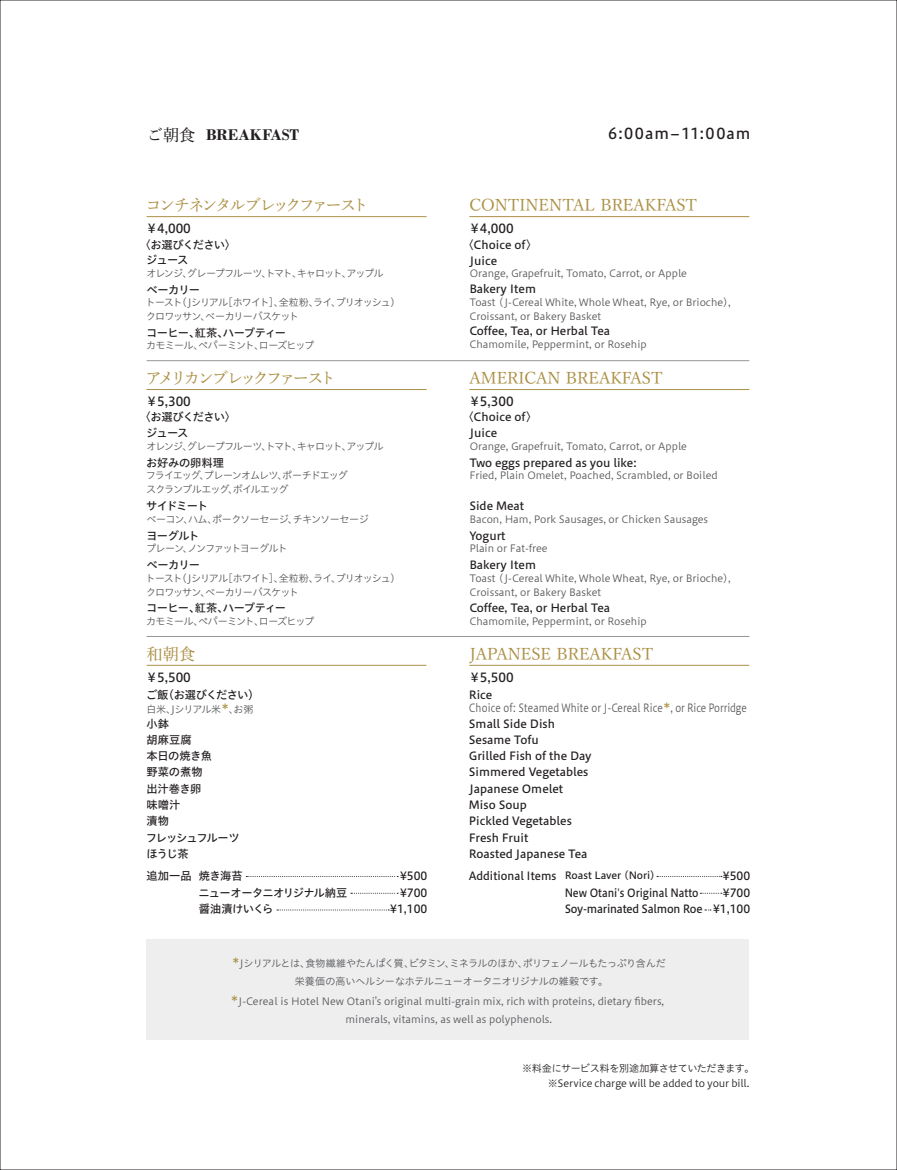
<style>
.page{position:relative;width:897px;height:1170px;background:#fff}
.page>*{position:absolute;margin:0;border:0;box-sizing:border-box;transform-origin:0 0}
.t1{font:500 16.25px "Yu Min Pr 6 N";color:#ac9045}
.t2{font:500 16.25px "Yu Min Pr 6 N";letter-spacing:-.155em;color:#ac9045}
.t3{font:500 16.25px "Yu Min Pr 6 N";letter-spacing:-.185em;color:#ac9045}
.t4{font:700 16.25px "Bodoni";color:#231f20}
.t5{font:15px "Hiragino UD Sans Std W5";letter-spacing:.08em;color:#231f20}
.t6{font:12.5px "Hiragino UD Sans Std W5";color:#231f20}
.t7{font:11.25px/16.2px "Hiragino UD Sans Std W5";color:#231f20}
.t8{font:11.25px "Hiragino UD Sans Std W3";letter-spacing:.01em;color:#57585a;scale:.83 1}
.t9{font:11.25px/16.2px "Hiragino UD Sans Std W5";letter-spacing:-.035em;color:#231f20}
.t10{font:11.25px/16.6px "Hiragino UD Sans Std W5";letter-spacing:-.02em;color:#231f20;text-align:right}
.t11{font:11.25px "Hiragino UD Sans Std W5";letter-spacing:-.05em;color:#231f20}
.t12{font:11.25px "Hiragino UD Sans Std W5";color:#231f20;scale:.9 1}
.t13{font:11.25px "Hiragino UD Sans Std W5";letter-spacing:-.07em;color:#231f20}
.t14{font:11.25px "Hiragino UD Sans Std W5";letter-spacing:-.055em;color:#231f20}
.t15{font:11.25px "Hiragino UD Sans Std W5";letter-spacing:-.06em;color:#231f20}
.t16{font:11.25px "Hiragino UD Sans Std W5";letter-spacing:-.04em;color:#231f20}
.t17{font:10px/13.8px "Hiragino UD Sans Std W3";color:#57585a}
.t18{font:10px/13.8px "Hiragino UD Sans Std W3";letter-spacing:-.095em;color:#57585a}
.t19{font:10px/17.5px "Hiragino UD Sans Std W3";letter-spacing:-.025em;color:#57585a;text-align:center}
.t20{font:10px/15px "Hiragino UD Sans Std W3";letter-spacing:-.015em;color:#231f20}
.t21{font:10px/13.8px "Hiragino UD Sans Std W3";letter-spacing:-.09em;color:#57585a}
.t22{font:10px "Hiragino UD Sans Std W3";letter-spacing:-.065em;color:#57585a}
.t23{font:10px "Hiragino UD Sans Std W5";color:#231f20}
.t24{font:10px "Hiragino UD Sans Std W3";letter-spacing:-.05em;color:#57585a}
.t25{font:10px "Hiragino UD Sans Std W3";letter-spacing:-.105em;color:#57585a}
.t26{font:10px "Hiragino UD Sans Std W3";letter-spacing:-.04em;color:#57585a}
.s1{font-family:"Yu Min Pr 6 N";font-weight:500}
.s2{font-family:"Hiragino UD Sans Std W5";font-size:15px;color:#ac9045}
.s3{font-size:11.25px}
</style>
<div class="page">
<div style="left:147px;top:939px;width:602px;height:100px;background:#eeeeef"></div>
<hr style="left:147px;top:360px;width:602px;height:1px;background:#939598">
<hr style="left:147px;top:636px;width:602px;height:1px;background:#939598">
<hr style="left:469px;top:665px;width:280px;height:1px;background:#ac9045">
<svg style="left:657px;top:876px;width:64px;height:1px"></svg>
<svg style="left:700px;top:892px;width:21px;height:1px"></svg>
<hr style="left:147px;top:665px;width:279px;height:1px;background:#ac9045">
<svg style="left:246px;top:876px;width:152px;height:1px"></svg>
<svg style="left:277px;top:909px;width:112px;height:1px"></svg>
<svg style="left:351px;top:892px;width:47px;height:1px"></svg>
<hr style="left:147px;top:216px;width:279px;height:1px;background:#ac9045">
<hr style="left:469px;top:216px;width:280px;height:1px;background:#ac9045">
<hr style="left:147px;top:389px;width:279px;height:1px;background:#ac9045">
<hr style="left:469px;top:389px;width:280px;height:1px;background:#ac9045">
<h1 class="t4" style="left:147px;top:125px;width:154px"><span class="s1">ご朝食</span> BREAKFAST</h1>
<h2 class="t5" style="left:608px;top:122px;width:144px">6:00am-11:00am</h2>
<h1 class="t2" style="left:145px;top:190px;width:225px">コンチネンタルブレックファースト</h1>
<p class="t6" style="left:146px;top:219px;width:47px">￥4,000</p>
<p class="t7" style="left:146px;top:251px;width:44px">ジュース</p>
<p class="t18" style="left:146px;top:266px;width:239px">オレンジ、グレープフルーツ、トマト、キャロット、アップル</p>
<p class="t7" style="left:146px;top:280px;width:55px">ベーカリー</p>
<p class="t18" style="left:146px;top:295px;width:256px">トースト(Jシリアル［ホワイト］、全粒粉、ライ、ブリオッシュ）クロワッサン、ベーカリーバスケット</p>
<p class="t11" style="left:146px;top:324px;width:141px">コーヒー、紅茶、ハーブティー</p>
<p class="t22" style="left:146px;top:338px;width:169px">カモミール、ペパーミント、ローズヒップ</p>
<p class="t13" style="left:140px;top:236px;width:98px">〈お選びください〉</p>
<h1 class="t3" style="left:145px;top:362px;width:192px">アメリカンブレックファースト</h1>
<p class="t6" style="left:146px;top:391px;width:47px">￥5,300</p>
<p class="t7" style="left:146px;top:424px;width:44px">ジュース</p>
<p class="t18" style="left:146px;top:438px;width:239px">オレンジ、グレープフルーツ、トマト、キャロット、アップル</p>
<p class="t7" style="left:146px;top:453px;width:79px">お好みの卵料理</p>
<p class="t21" style="left:146px;top:468px;width:203px">フライエッグ、プレーンオムレツ、ポーチドエッグスクランブルエッグ、ボイルエッグ</p>
<p class="t7" style="left:146px;top:497px;width:63px">サイドミート</p>
<p class="t24" style="left:146px;top:511px;width:224px">ベーコン、ハム、ポークソーセージ、チキンソーセージ</p>
<p class="t7" style="left:146px;top:526px;width:55px">ヨーグルト</p>
<p class="t25" style="left:146px;top:541px;width:143px">プレーン、ノンファットヨーグルト</p>
<p class="t7" style="left:146px;top:556px;width:55px">ベーカリー</p>
<p class="t18" style="left:146px;top:570px;width:256px">トースト(Jシリアル［ホワイト］、全粒粉、ライ、ブリオッシュ）クロワッサン、ベーカリーバスケット</p>
<p class="t11" style="left:146px;top:599px;width:141px">コーヒー、紅茶、ハーブティー</p>
<p class="t22" style="left:146px;top:613px;width:169px">カモミール、ペパーミント、ローズヒップ</p>
<p class="t13" style="left:140px;top:408px;width:98px">〈お選びください〉</p>
<h1 class="t1" style="left:147px;top:638px;width:50px">和朝食</h1>
<p class="t6" style="left:146px;top:668px;width:47px">￥5,500</p>
<p class="t15" style="left:146px;top:686px;width:115px">ご飯（お選びください）</p>
<p class="t26" style="left:146px;top:701px;width:108px">白米、Jシリアル米<span class="s2">*</span>、お粥</p>
<p class="t9" style="left:146px;top:714px;width:95px">小鉢<br>胡麻豆腐<br>本日の焼き魚<br>野菜の煮物<br>出汁巻き卵<br>味噌汁<br>漬物<br>フレッシュフルーツほうじ茶</p>
<p class="t7" style="left:147px;top:867px;width:98px">追加一品 焼き海苔</p>
<p class="t7" style="left:400px;top:867px;width:29px">¥500</p>
<p class="t16" style="left:199px;top:900px;width:76px">醤油漬けいくら</p>
<p class="t7" style="left:390px;top:900px;width:39px">¥1,100</p>
<p class="t14" style="left:198px;top:883px;width:150px">ニューオータニオリジナル納豆</p>
<p class="t7" style="left:400px;top:883px;width:29px">¥700</p>
<h1 class="t1" style="left:469px;top:190px;width:229px">CONTINENTAL BREAKFAST</h1>
<p class="t6" style="left:468px;top:219px;width:47px">￥4,000</p>
<p class="t7" style="left:470px;top:251px;width:29px">Juice</p>
<p class="t17" style="left:470px;top:266px;width:218px">Orange, Grapefruit, Tomato, Carrot, or Apple</p>
<p class="t7" style="left:469px;top:280px;width:68px">Bakery Item</p>
<p class="t17" style="left:469px;top:294px;width:263px">Toast (J-Cereal White, Whole Wheat, Rye, or Brioche),<br>Croissant, or Bakery Basket</p>
<p class="t7" style="left:469px;top:322px;width:142px">Coffee, Tea, or Herbal Tea</p>
<p class="t17" style="left:469px;top:337px;width:179px">Chamomile, Peppermint, or Rosehip</p>
<p class="t7" style="left:462px;top:235px;width:76px">〈Choice of〉</p>
<h1 class="t1" style="left:469px;top:362px;width:195px">AMERICAN BREAKFAST</h1>
<p class="t6" style="left:468px;top:391px;width:47px">￥5,300</p>
<p class="t7" style="left:470px;top:424px;width:29px">Juice</p>
<p class="t17" style="left:470px;top:438px;width:218px">Orange, Grapefruit, Tomato, Carrot, or Apple</p>
<p class="t7" style="left:469px;top:453px;width:169px">Two eggs prepared as you like:</p>
<p class="t17" style="left:469px;top:468px;width:250px">Fried, Plain Omelet, Poached, Scrambled, or Boiled</p>
<p class="t7" style="left:469px;top:497px;width:56px">Side Meat</p>
<p class="t17" style="left:469px;top:511px;width:240px">Bacon, Ham, Pork Sausages, or Chicken Sausages</p>
<p class="t7" style="left:469px;top:526px;width:38px">Yogurt</p>
<p class="t17" style="left:469px;top:541px;width:80px">Plain or Fat-free</p>
<p class="t7" style="left:469px;top:556px;width:68px">Bakery Item</p>
<p class="t17" style="left:469px;top:570px;width:263px">Toast (J-Cereal White, Whole Wheat, Rye, or Brioche),<br>Croissant, or Bakery Basket</p>
<p class="t7" style="left:469px;top:599px;width:142px">Coffee, Tea, or Herbal Tea</p>
<p class="t17" style="left:469px;top:614px;width:179px">Chamomile, Peppermint, or Rosehip</p>
<p class="t7" style="left:462px;top:408px;width:76px">〈Choice of〉</p>
<h1 class="t1" style="left:469px;top:638px;width:185px">JAPANESE BREAKFAST</h1>
<p class="t6" style="left:468px;top:668px;width:47px">￥5,500</p>
<p class="t7" style="left:469px;top:686px;width:25px">Rice</p>
<p class="t8" style="left:469px;top:699px;width:336px">Choice of: Steamed White or J-Cereal Rice<span class="s2">*</span>, or Rice Porridge</p>
<p class="t7" style="left:469px;top:714px;width:124px">Small Side Dish<br>Sesame Tofu<br>Grilled Fish of the Day<br>Simmered Vegetables<br>Japanese Omelet<br>Miso Soup<br>Pickled Vegetables<br>Fresh Fruit<br>Roasted Japanese Tea</p>
<p class="t23" style="left:469px;top:867px;width:188px"><span class="s3">Additional Items</span> Roast Laver (Nori)</p>
<p class="t7" style="left:722px;top:867px;width:29px">¥500</p>
<p class="t12" style="left:564px;top:883px;width:150px">New Otani's Original Natto</p>
<p class="t10" style="left:564px;top:883px;width:187px">¥700<br>Soy-marinated Salmon Roe ¥1,100</p>
<p class="t19" style="left:232px;top:954px;width:435px"><span class="s2">*</span>Jシリアルとは、食物繊維やたんぱく質、ビタミン、ミネラルのほか、ポリフェノールもたっぷり含んだ栄養価の高いヘルシーなホテルニューオータニオリジナルの雑穀です。</p>
<p class="t17" style="left:231px;top:991px;width:435px;line-height:17.5px;text-align:center"><span class="s2">*</span>J-Cereal is Hotel New Otaniʼs original multi-grain mix, rich with proteins, dietary fibers, minerals, vitamins, as well as polyphenols.</p>
<p class="t20" style="left:548px;top:1060px;width:208px;text-indent:-26px">※料金にサービス料を別途加算させていただきます。※Service charge will be added to your bill.</p>
</div>
